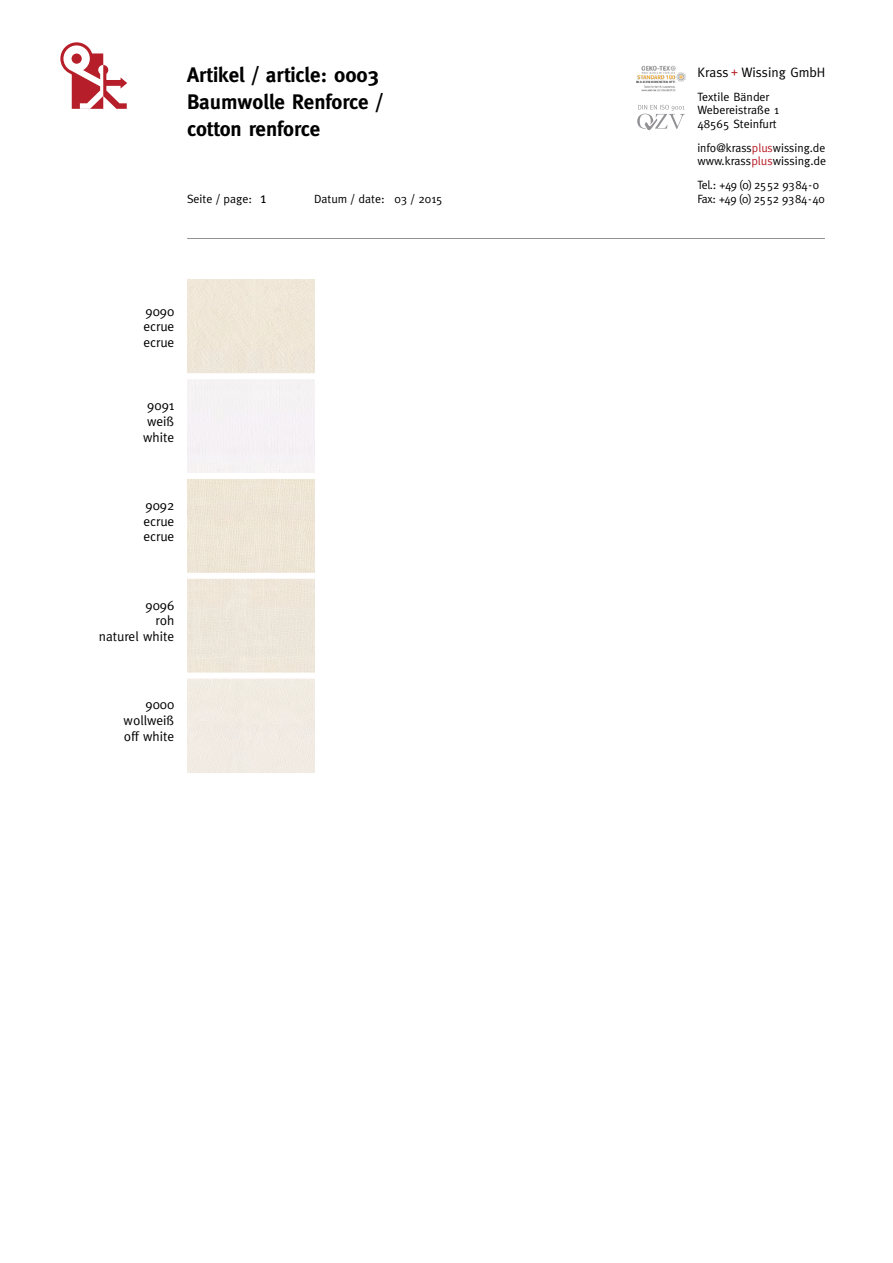
<style>
.page{position:relative;width:893px;height:1263px;background:#fff}
.page>*{position:absolute;margin:0;border:0;box-sizing:border-box;transform-origin:0 0}
.t1{font:700 21px/27px "Meta Plus";color:#000}
.t2{font:13.65px "Meta Plus";color:#000}
.t3{font:13.5px/15.8px "Meta Plus";color:#000;text-align:justify}
.t4{font:12px/13.5px "Meta Plus";color:#000}
.t5{font:12px/13.5px "Meta Plus";letter-spacing:-.03em;color:#000}
.s1{color:#b61f29}
.s2{font-size:15px}
</style>
<div class="page">
<img style="left:187px;top:279px;width:128px;height:494px">
<div style="left:176px;top:573px;width:149px;height:6px;background:#fff"></div>
<div style="left:176px;top:672px;width:149px;height:6px;background:#fff"></div>
<div style="left:176px;top:473px;width:149px;height:6px;background:#fff"></div>
<div style="left:176px;top:373px;width:149px;height:6px;background:#fff"></div>
<hr style="left:187px;top:238px;width:638px;height:1px;background:#939195">
<svg style="left:60px;top:42px;width:67px;height:67px"></svg>
<svg style="left:637px;top:105px;width:48px;height:25px"></svg>
<img style="left:636px;top:65px;width:50px;height:27px">
<h1 class="t1" style="left:187px;top:61px;width:197px">Artikel / article: 0003<br>Baumwolle Renforce / cotton renforce</h1>
<p class="t2" style="left:697px;top:64px;width:130px">Krass <span class="s1">+</span> Wissing GmbH</p>
<p class="t4" style="left:697px;top:90px;width:83px">Textile Bänder<br>Webereistraße 1<br>48565 Steinfurt</p>
<p class="t4" style="left:697px;top:141px;width:130px">info@krass<span class="s1">plus</span>wissing.de www.krass<span class="s1">plus</span>wissing.de</p>
<p class="t5" style="left:697px;top:178px;width:129px">Tel.: +49 (0) 2552 9384-0<br>Fax: +49 (0) 2552 9384-40</p>
<p class="t4" style="left:187px;top:192px;width:81px">Seite / page: <span class="s2">1</span></p>
<p class="t4" style="left:314px;top:192px;width:130px">Datum / date: 03 / 2015</p>
<p class="t3" style="left:143px;top:303px;width:32px">9090 ecrue ecrue</p>
<p class="t3" style="left:143px;top:397px;width:33px">9091 weiß white</p>
<p class="t3" style="left:143px;top:497px;width:32px">9092 ecrue ecrue</p>
<p class="t3" style="left:99px;top:597px;width:77px;text-align:right">9096<br>roh<br>naturel white</p>
<p class="t3" style="left:124px;top:697px;width:52px;text-indent:22px">9000 wollweiß off white</p>
</div>
